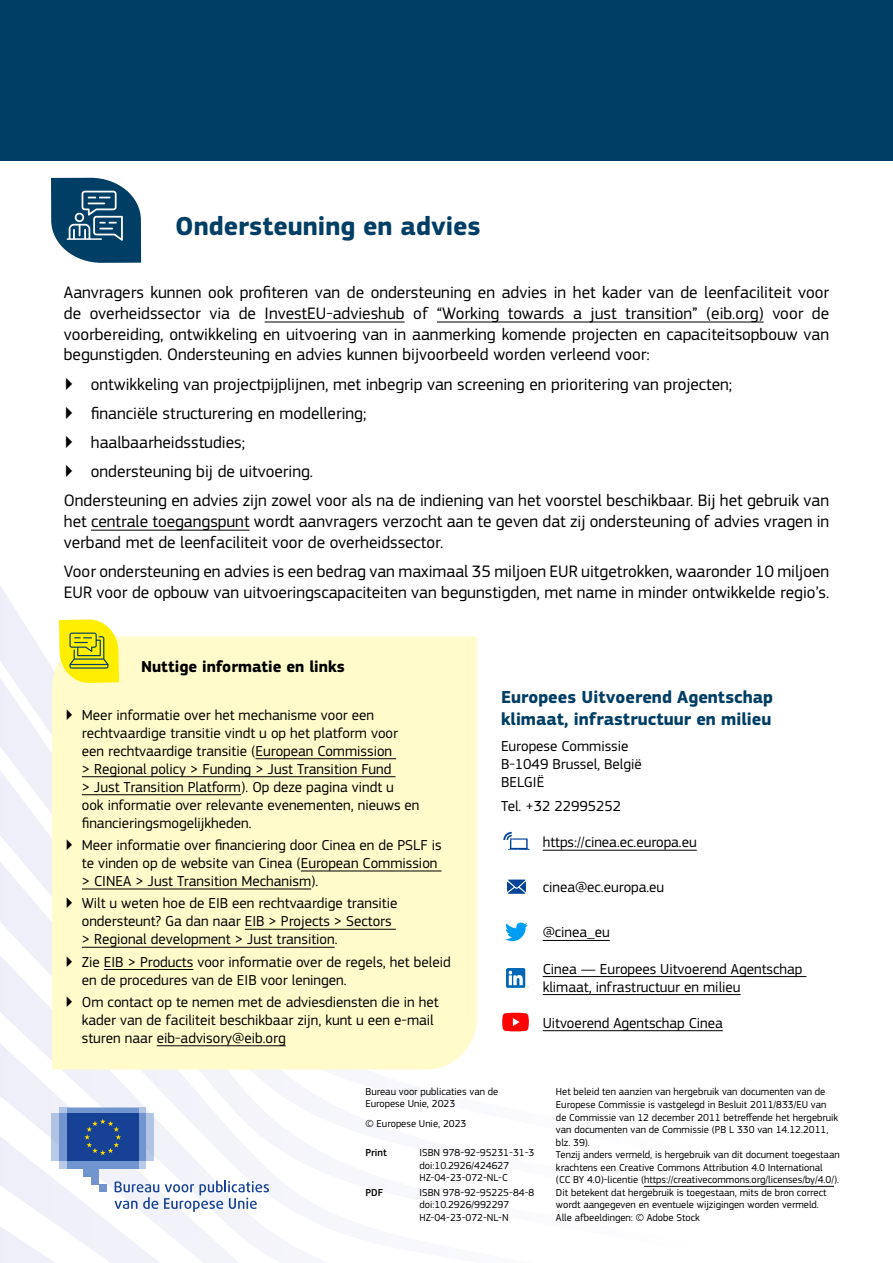
<style>
.page{position:relative;width:893px;height:1263px;background:#fff}
.page>*{position:absolute;margin:0;border:0;box-sizing:border-box;transform-origin:0 0}
.t1{font:700 27px "EC Square Sans Pro";color:#003e65}
.P_-_Contacts1{font:700 18px/21.6px "EC Square Sans Pro";color:#003e65}
.t2{font:17.25px/20.7px "EC Square Sans Pro";color:#000;text-align:justify}
.t3{font:700 16.5px "EC Square Sans Pro";color:#000}
.P_-_Contacts2{font:15px/18px "EC Square Sans Pro";color:#000}
.P2_COLOPHON{font:10.5px/12.6px "EC Square Sans Pro";color:#000}
.P2_COLOPHON-2{font:500 10.5px "EC Square Sans Pro";color:#000}
</style>
<div class="page">
<div style="left:0;top:0;width:893px;height:160px;background:#003e65"></div>
<svg style="left:0;top:586px;width:59px;height:77px"></svg>
<svg style="left:0;top:663px;width:52px;height:94px;fill:#eeeff8"></svg>
<svg style="left:0;top:757px;width:512px;height:92px"></svg>
<svg style="left:0;top:849px;width:688px;height:414px"></svg>
<hr style="left:892px;top:160px;width:1px;height:1103px;background:#003e65">
<svg style="left:59px;top:1161px;width:87px;height:7px"></svg>
<svg style="left:59px;top:1108px;width:87px;height:5px"></svg>
<div style="left:67px;top:1108px;width:71px;height:5px;background:#7196cf"></div>
<div style="left:67px;top:1161px;width:71px;height:7px;background:#7196cf"></div>
<div style="left:138px;top:1113px;width:8px;height:48px;background:#7196cf"></div>
<div style="left:146px;top:1113px;width:8px;height:48px;background:#b1c4e4"></div>
<div style="left:59px;top:1113px;width:8px;height:48px;background:#7196cf"></div>
<div style="left:52px;top:1113px;width:7px;height:48px;background:#b0c3e3"></div>
<div style="left:83px;top:1161px;width:16px;height:15px;background:#7196cf"></div>
<div style="left:91px;top:1161px;width:8px;height:23px;background:#7196cf"></div>
<div style="left:99px;top:1184px;width:8px;height:8px;background:#7196cf"></div>
<div style="left:67px;top:1113px;width:71px;height:48px;background:#164194"></div>
<svg style="left:84px;top:1119px;width:37px;height:36px"></svg>
<svg style="left:114px;top:1181px;width:155px;height:31px"></svg>
<div style="left:51px;top:178px;width:90px;height:85px;background:#003e65;border-radius:40px"></div>
<svg style="left:69px;top:191px;width:54px;height:50px"></svg>
<hr style="left:67px;top:238px;width:34px;height:2px;background:#fff">
<div style="left:52px;top:636px;width:425px;height:433px;background:#fffbcb"></div>
<svg style="left:59px;top:619px;width:60px;height:64px;background:#e6de28"></svg>
<svg style="left:503px;top:832px;width:27px;height:18px"></svg>
<svg style="left:505px;top:922px;width:23px;height:19px"></svg>
<svg style="left:507px;top:879px;width:19px;height:15px"></svg>
<img style="left:506px;top:968px;width:22px;height:19px">
<svg style="left:502px;top:1013px;width:27px;height:18px"></svg>
<hr style="left:265px;top:322px;width:140px;height:1px;background:#000">
<hr style="left:437px;top:322px;width:327px;height:1px;background:#000">
<hr style="left:91px;top:530px;width:159px;height:1px;background:#000">
<hr style="left:255px;top:758px;width:141px;height:1px;background:#000">
<hr style="left:82px;top:776px;width:313px;height:1px;background:#000">
<hr style="left:82px;top:794px;width:159px;height:1px;background:#000">
<hr style="left:301px;top:871px;width:140px;height:1px;background:#000">
<hr style="left:82px;top:889px;width:229px;height:1px;background:#000">
<hr style="left:245px;top:929px;width:151px;height:1px;background:#000">
<hr style="left:82px;top:947px;width:253px;height:1px;background:#000">
<hr style="left:104px;top:969px;width:89px;height:1px;background:#000">
<hr style="left:157px;top:1045px;width:129px;height:1px;background:#000">
<hr style="left:543px;top:850px;width:154px;height:1px;background:#000">
<hr style="left:543px;top:940px;width:67px;height:1px;background:#000">
<hr style="left:543px;top:976px;width:263px;height:1px;background:#000">
<hr style="left:543px;top:994px;width:198px;height:1px;background:#000">
<hr style="left:543px;top:1030px;width:180px;height:1px;background:#000">
<hr style="left:644px;top:1186px;width:190px;height:1px;background:#000">
<h2 class="t1" style="left:175px;top:210px;width:307px">Ondersteuning en advies</h2>
<p class="t2" style="left:64px;top:282px;width:767px">Aanvragers kunnen ook profiteren van de ondersteuning en advies in het kader van de leenfaciliteit voor de overheidssector via de InvestEU-advieshub of “Working towards a just transition” (eib.org) voor de voorbereiding, ontwikkeling en uitvoering van in aanmerking komende projecten en capaciteitsopbouw van begunstigden. Ondersteuning en advies kunnen bijvoorbeeld worden verleend voor:</p>
<p class="t2" style="left:64px;top:374px;width:670px">▶ ontwikkeling van projectpijplijnen, met inbegrip van screening en prioritering van projecten;</p>
<p class="t2" style="left:64px;top:403px;width:304px">▶ financiële structurering en modellering;</p>
<p class="t2" style="left:64px;top:432px;width:183px">▶ haalbaarheidsstudies;</p>
<p class="t2" style="left:64px;top:461px;width:251px">▶ ondersteuning bij de uitvoering.</p>
<p class="t2" style="left:64px;top:490px;width:767px">Ondersteuning en advies zijn zowel voor als na de indiening van het voorstel beschikbaar. Bij het gebruik van het centrale toegangspunt wordt aanvragers verzocht aan te geven dat zij ondersteuning of advies vragen in verband met de leenfaciliteit voor de overheidssector.</p>
<p class="t2" style="left:64px;top:561px;width:767px">Voor ondersteuning en advies is een bedrag van maximaal 35 miljoen EUR uitgetrokken, waaronder 10 miljoen<br>EUR voor de opbouw van uitvoeringscapaciteiten van begunstigden, met name in minder ontwikkelde regio’s.</p>
<h3 class="t3" style="left:141px;top:656px;width:205px">Nuttige informatie en links</h3>
<p class="P_-_Contacts2" style="left:82px;top:706px;width:339px;text-indent:-17px">▶ Meer informatie over het mechanisme voor een rechtvaardige transitie vindt u op het platform voor een rechtvaardige transitie (European Commission<br>&gt; Regional policy &gt; Funding &gt; Just Transition Fund<br>&gt; Just Transition Platform). Op deze pagina vindt u<br>ook informatie over relevante evenementen, nieuws en financieringsmogelijkheden.</p>
<p class="P_-_Contacts2" style="left:82px;top:836px;width:361px;text-indent:-17px">▶ Meer informatie over financiering door Cinea en de PSLF is te vinden op de website van Cinea (European Commission &gt; CINEA &gt; Just Transition Mechanism).</p>
<p class="P_-_Contacts2" style="left:82px;top:894px;width:317px;text-indent:-17px">▶ Wilt u weten hoe de EIB een rechtvaardige transitie ondersteunt? Ga dan naar EIB &gt; Projects &gt; Sectors &gt; Regional development &gt; Just transition.</p>
<p class="P_-_Contacts2" style="left:82px;top:953px;width:370px;text-indent:-17px">▶ Zie EIB &gt; Products voor informatie over de regels, het beleid en de procedures van de EIB voor leningen.</p>
<p class="P_-_Contacts2" style="left:82px;top:993px;width:358px;text-indent:-17px">▶ Om contact op te nemen met de adviesdiensten die in het kader van de faciliteit beschikbaar zijn, kunt u een e-mail sturen naar eib-advisory@eib.org</p>
<p class="P_-_Contacts1" style="left:501px;top:687px;width:273px">Europees Uitvoerend Agentschap klimaat, infrastructuur en milieu</p>
<p class="P_-_Contacts2" style="left:501px;top:737px;width:129px">Europese Commissie</p>
<p class="P_-_Contacts2" style="left:501px;top:755px;width:142px">B-1049 Brussel, België</p>
<p class="P_-_Contacts2" style="left:501px;top:773px;width:45px">BELGIË</p>
<p class="P_-_Contacts2" style="left:501px;top:797px;width:122px">Tel. +32 22995252</p>
<p class="P_-_Contacts2" style="left:543px;top:833px;width:156px">https://cinea.ec.europa.eu</p>
<p class="P_-_Contacts2" style="left:543px;top:878px;width:123px">cinea@ec.europa.eu</p>
<p class="P_-_Contacts2" style="left:543px;top:923px;width:69px">@cinea_eu</p>
<p class="P_-_Contacts2" style="left:543px;top:960px;width:261px">Cinea — Europees Uitvoerend Agentschap klimaat, infrastructuur en milieu</p>
<p class="P_-_Contacts2" style="left:543px;top:1014px;width:182px">Uitvoerend Agentschap Cinea</p>
<p class="P2_COLOPHON" style="left:365px;top:1086px;width:134px;line-height:12px">Bureau voor publicaties van de<br>Europese Unie, 2023</p>
<p class="P2_COLOPHON" style="left:365px;top:1118px;width:102px">© Europese Unie, 2023</p>
<p class="P2_COLOPHON-2" style="left:365px;top:1146px;width:23px">Print</p>
<p class="P2_COLOPHON" style="left:419px;top:1146px;width:116px">ISBN 978-92-95231-31-3</p>
<p class="P2_COLOPHON" style="left:419px;top:1159px;width:91px">doi:10.2926/424627</p>
<p class="P2_COLOPHON" style="left:419px;top:1171px;width:90px">HZ-04-23-072-NL-C</p>
<p class="P2_COLOPHON-2" style="left:365px;top:1186px;width:19px">PDF</p>
<p class="P2_COLOPHON" style="left:419px;top:1186px;width:116px">ISBN 978-92-95225-84-8</p>
<p class="P2_COLOPHON" style="left:419px;top:1198px;width:91px">doi:10.2926/992297</p>
<p class="P2_COLOPHON" style="left:419px;top:1211px;width:91px">HZ-04-23-072-NL-N</p>
<p class="P2_COLOPHON" style="left:556px;top:1086px;width:284px">Het beleid ten aanzien van hergebruik van documenten van de Europese Commissie is vastgelegd in Besluit 2011/833/EU van de Commissie van 12 december 2011 betreffende het hergebruik van documenten van de Commissie (PB L 330 van 14.12.2011, blz. 39).</p>
<p class="P2_COLOPHON" style="left:556px;top:1148px;width:285px">Tenzij anders vermeld, is hergebruik van dit document toegestaan krachtens een Creative Commons Attribution 4.0 International<br>(CC BY 4.0)-licentie (https://creativecommons.org/licenses/by/4.0/).<br>Dit betekent dat hergebruik is toegestaan, mits de bron correct wordt aangegeven en eventuele wijzigingen worden vermeld.</p>
<p class="P2_COLOPHON" style="left:556px;top:1211px;width:145px">Alle afbeeldingen: © Adobe Stock</p>
</div>
